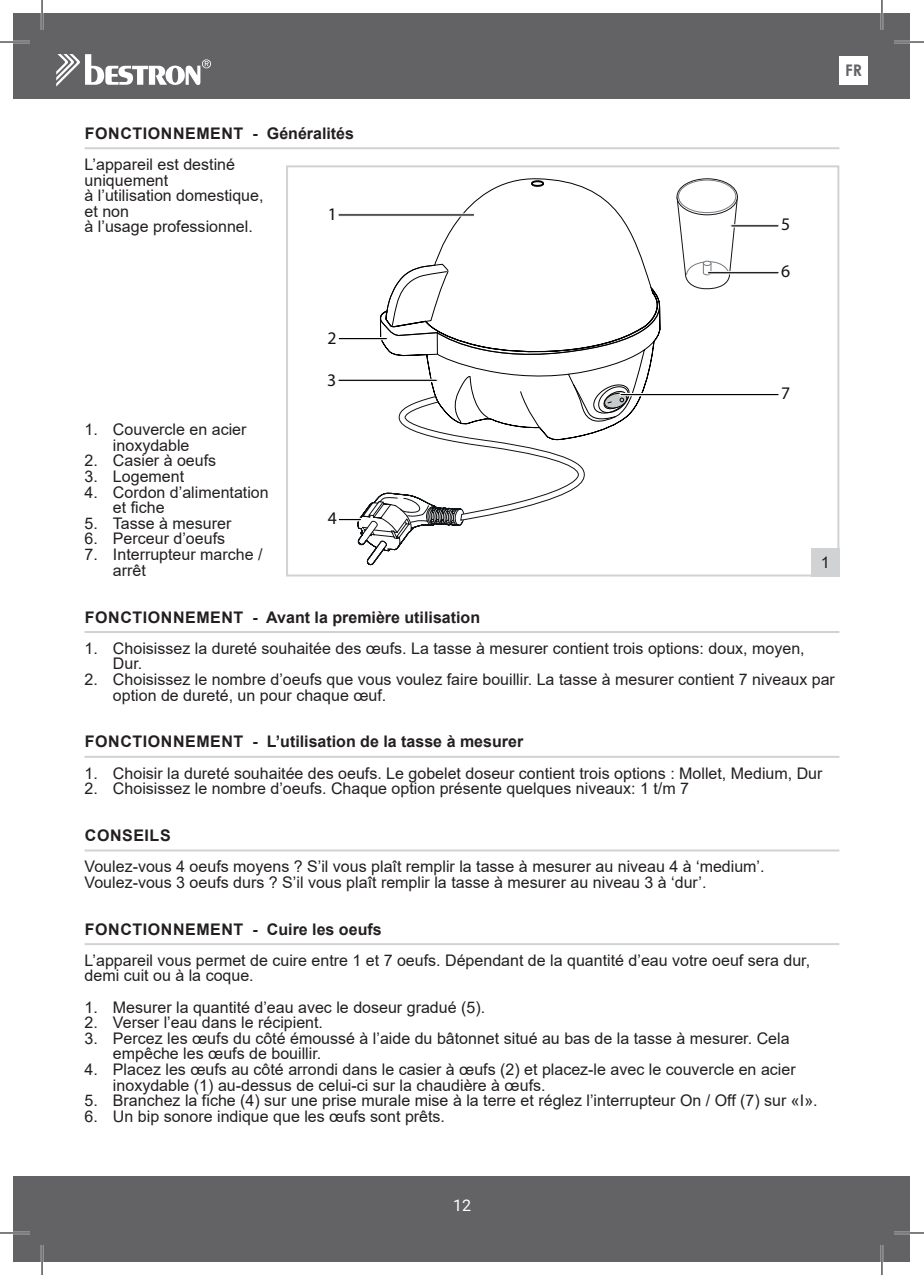
<style>
.page{position:relative;width:924px;height:1275px;background:#fff}
.page>*{position:absolute;margin:0;border:0;box-sizing:border-box;transform-origin:0 0}
.t1{font:17.8px "Myriad Pro";color:#101315}
.t2{font:16px/15.6px "Arial";color:#231f20}
.t3{font:700 16px "Arial";color:#231f20}
.t4{font:700 16px "Arial";letter-spacing:.035em;color:#231f20}
.t5{font:16px "Roboto";color:#fff}
.t6{font:700 16px "Century Gothic";color:#636366}
</style>
<div class="page">
<div style="left:14px;top:14px;width:895px;height:85px;background:#636366"></div>
<div style="left:14px;top:1176px;width:895px;height:85px;background:#636366"></div>
<svg style="left:56px;top:54px;width:155px;height:33px"></svg>
<div style="left:839px;top:56px;width:28px;height:29px;background:#fff"></div>
<hr style="left:85px;top:147px;width:754px;height:2px;background:#d1d2d4">
<hr style="left:85px;top:631px;width:754px;height:2px;background:#d1d2d4">
<hr style="left:85px;top:756px;width:754px;height:2px;background:#d1d2d4">
<hr style="left:85px;top:849px;width:754px;height:2px;background:#d1d2d4">
<hr style="left:85px;top:943px;width:754px;height:2px;background:#d1d2d4">
<svg style="left:394px;top:180px;width:258px;height:108px"></svg>
<svg style="left:676px;top:179px;width:61px;height:36px"></svg>
<div style="left:676px;top:178px;width:61px;height:37px;border:1px solid #171419;border-radius:50%"></div>
<div style="left:678px;top:180px;width:57px;height:33px;background:#fff;border-radius:50%"></div>
<div style="left:678px;top:180px;width:57px;height:33px;border:1px solid #757a7e;border-radius:50%"></div>
<svg style="left:676px;top:196px;width:62px;height:94px"></svg>
<div style="left:702px;top:261px;width:8px;height:5px;border:1px solid #757a7e;border-radius:50%"></div>
<svg style="left:338px;top:213px;width:136px;height:4px"></svg>
<div style="left:338px;top:337px;width:49px;height:3px;background:#000001;border:1px solid #fff"></div>
<div style="left:337px;top:379px;width:100px;height:3px;background:#000001;border:1px solid #fff"></div>
<div style="left:619px;top:393px;width:160px;height:3px;background:#000001;border:1px solid #fff"></div>
<div style="left:706px;top:271px;width:73px;height:3px;background:#000001;border:1px solid #fff"></div>
<div style="left:730px;top:224px;width:49px;height:3px;background:#000001;border:1px solid #fff"></div>
<div style="left:338px;top:518px;width:23px;height:3px;background:#000001;border:1px solid #fff"></div>
<svg style="left:356px;top:288px;width:308px;height:277px"></svg>
<div style="left:286px;top:165px;width:553px;height:411px;border:2px solid #d1d2d4"></div>
<div style="left:810px;top:548px;width:29px;height:28px;background:#d1d2d4"></div>
<hr style="left:0;top:41px;width:30px;height:2px;background:#fff">
<hr style="left:893px;top:41px;width:30px;height:2px;background:#fff">
<hr style="left:0;top:1231px;width:30px;height:3px;background:#fff">
<hr style="left:893px;top:1231px;width:30px;height:3px;background:#fff">
<hr style="left:41px;top:0;width:2px;height:30px;background:#fff">
<hr style="left:41px;top:1245px;width:2px;height:30px;background:#fff">
<hr style="left:880px;top:0;width:2px;height:30px;background:#fff">
<hr style="left:880px;top:1245px;width:2px;height:30px;background:#fff">
<hr style="left:0;top:42px;width:30px;height:1px;background:#000">
<hr style="left:893px;top:42px;width:30px;height:1px;background:#000">
<hr style="left:0;top:1232px;width:30px;height:1px;background:#000">
<hr style="left:893px;top:1232px;width:30px;height:1px;background:#000">
<hr style="left:42px;top:0;width:1px;height:30px;background:#000">
<hr style="left:42px;top:1245px;width:1px;height:30px;background:#000">
<hr style="left:881px;top:0;width:1px;height:30px;background:#000">
<hr style="left:881px;top:1245px;width:1px;height:30px;background:#000">
<p class="t4" style="left:85px;top:122px;width:270px">FONCTIONNEMENT - Généralités</p>
<p class="t2" style="left:85px;top:156px;width:180px">L’appareil est destiné uniquement<br>à l’utilisation domestique, et non<br>à l’usage professionnel.</p>
<p class="t1" style="left:328px;top:203px;width:11px">1</p>
<p class="t6" style="left:844px;top:58px;width:18px">FR</p>
<p class="t1" style="left:781px;top:213px;width:11px">5</p>
<p class="t1" style="left:780px;top:260px;width:11px">6</p>
<p class="t1" style="left:327px;top:327px;width:11px">2</p>
<p class="t1" style="left:327px;top:368px;width:11px">3</p>
<p class="t1" style="left:781px;top:382px;width:11px">7</p>
<p class="t2" style="left:113px;top:422px;width:135px;text-indent:-28px">1. Couvercle en acier inoxydable</p>
<p class="t2" style="left:85px;top:453px;width:133px">2. Casier à oeufs</p>
<p class="t2" style="left:85px;top:468px;width:101px">3. Logement</p>
<p class="t2" style="left:113px;top:484px;width:157px;text-indent:-28px">4. Cordon d’alimentation et fiche</p>
<p class="t2" style="left:85px;top:515px;width:148px">5. Tasse à mesurer</p>
<p class="t2" style="left:85px;top:531px;width:142px">6. Perceur d’oeufs</p>
<p class="t2" style="left:113px;top:546px;width:151px;text-indent:-28px">7. Interrupteur marche / arrêt</p>
<p class="t3" style="left:85px;top:605px;width:396px">FONCTIONNEMENT - Avant la première utilisation</p>
<p class="t2" style="left:113px;top:640px;width:693px;text-indent:-28px">1. Choisissez la dureté souhaitée des œufs. La tasse à mesurer contient trois options: doux, moyen,<br>Dur.</p>
<p class="t2" style="left:113px;top:671px;width:723px;text-indent:-28px">2. Choisissez le nombre d’oeufs que vous voulez faire bouillir. La tasse à mesurer contient 7 niveaux par option de dureté, un pour chaque œuf.</p>
<p class="t3" style="left:85px;top:730px;width:439px">FONCTIONNEMENT - L’utilisation de la tasse à mesurer</p>
<p class="t2" style="left:85px;top:765px;width:739px">1. Choisir la dureté souhaitée des oeufs. Le gobelet doseur contient trois options : Mollet, Medium, Dur</p>
<p class="t2" style="left:85px;top:780px;width:605px">2. Choisissez le nombre d’oeufs. Chaque option présente quelques niveaux: 1 t/m 7</p>
<p class="t4" style="left:85px;top:824px;width:87px">CONSEILS</p>
<p class="t2" style="left:85px;top:858px;width:681px">Voulez-vous 4 oeufs moyens ? S’il vous plaît remplir la tasse à mesurer au niveau 4 à ‘medium’.<br>Voulez-vous 3 oeufs durs ? S’il vous plaît remplir la tasse à mesurer au niveau 3 à ‘dur’.</p>
<p class="t4" style="left:85px;top:917px;width:298px">FONCTIONNEMENT - Cuire les oeufs</p>
<p class="t2" style="left:85px;top:952px;width:726px">L’appareil vous permet de cuire entre 1 et 7 oeufs. Dépendant de la quantité d’eau votre oeuf sera dur, demi cuit ou à la coque.</p>
<p class="t2" style="left:85px;top:999px;width:402px">1. Mesurer la quantité d’eau avec le doseur gradué (5).</p>
<p class="t2" style="left:85px;top:1014px;width:240px">2. Verser l’eau dans le récipient.</p>
<p class="t2" style="left:113px;top:1030px;width:677px;text-indent:-28px">3. Percez les œufs du côté émoussé à l’aide du bâtonnet situé au bas de la tasse à mesurer. Cela empêche les œufs de bouillir.</p>
<p class="t2" style="left:113px;top:1061px;width:684px;text-indent:-28px">4. Placez les œufs au côté arrondi dans le casier à œufs (2) et placez-le avec le couvercle en acier inoxydable (1) au-dessus de celui-ci sur la chaudière à œufs.</p>
<p class="t2" style="left:85px;top:1092px;width:734px">5. Branchez la fiche (4) sur une prise murale mise à la terre et réglez l’interrupteur On / Off (7) sur «I».</p>
<p class="t2" style="left:85px;top:1108px;width:362px">6. Un bip sonore indique que les œufs sont prêts.</p>
<p class="t1" style="left:328px;top:507px;width:11px">4</p>
<p class="t2" style="left:820px;top:554px;width:10px">1</p>
<p class="t5" style="left:453px;top:1193px;width:19px">12</p>
</div>
